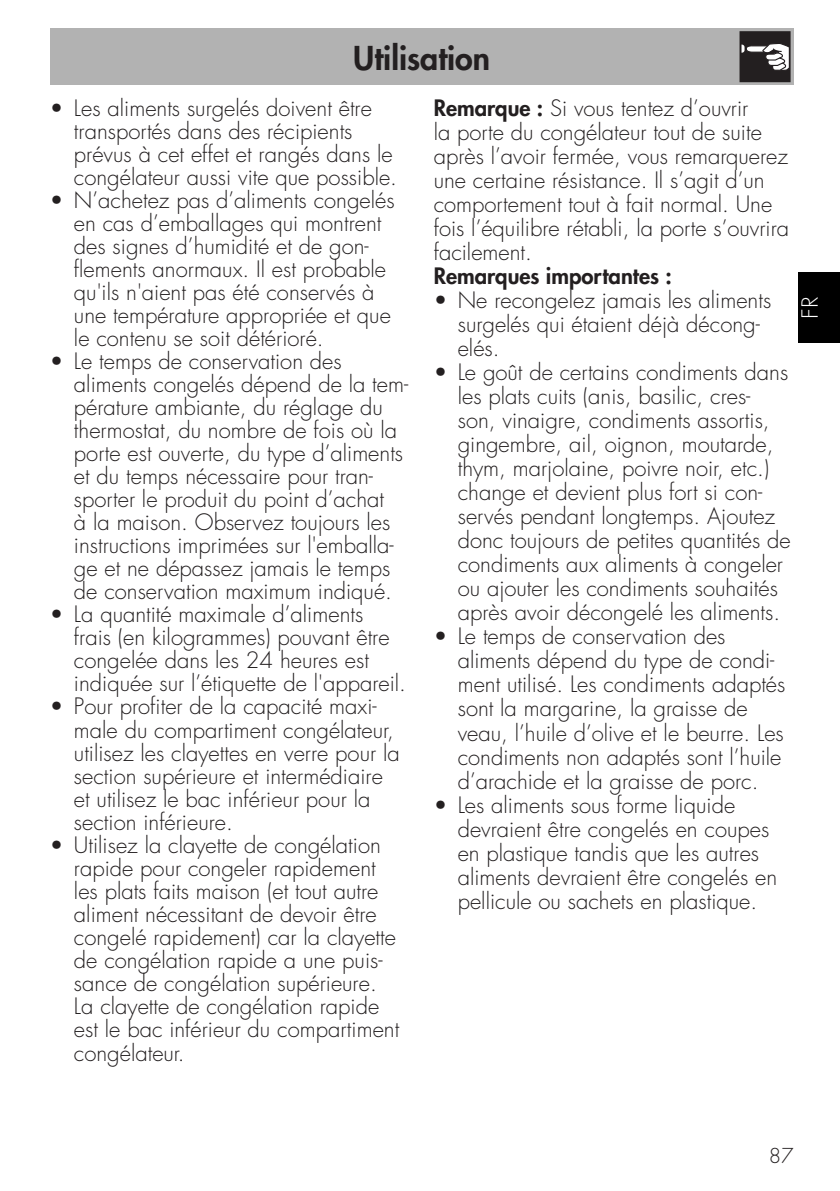
<style>
.page{position:relative;width:840px;height:1191px;background:#fff}
.page>*{position:absolute;margin:0;border:0;box-sizing:border-box;transform-origin:0 0}
.t1{font:800 32px "Futura Std";color:#231f20}
.t2{font:300 22px/24px "Futura Std";color:#231f20}
.t3{font:800 22px "Futura Std";color:#231f20}
.t4{font:300 21.6px "Futura Std";color:#fff;scale:1.11 1}
.t5{font:300 20px "Futura Std";color:#231f20}
.s1{font-weight:800}
</style>
<div class="page">
<div style="left:797px;top:272px;width:42px;height:70px;background:#000"></div>
<div style="left:50px;top:28px;width:743px;height:57px;background:#b2b2b2"></div>
<svg style="left:739px;top:31px;width:51px;height:51px;background:#4f4c4d"></svg>
<p class="t1" style="left:353px;top:38px;width:138px">Utilisation</p>
<p class="t2" style="left:74px;top:97px;width:324px;line-height:23px;text-indent:-24px">• Les aliments surgelés doivent être transportés dans des récipients prévus à cet effet et rangés dans le congélateur aussi vite que possible.</p>
<p class="t2" style="left:74px;top:189px;width:322px;line-height:23px;text-indent:-24px">• N’achetez pas d’aliments congelés en cas d’emballages qui montrent des signes d’humidité et de gon&shy;flements anormaux. Il est probable qu'ils n'aient pas été conservés à une température appropriée et que le contenu se soit détérioré.</p>
<p class="t2" style="left:74px;top:350px;width:335px;line-height:23px;text-indent:-24px">• Le temps de conservation des aliments congelés dépend de la tem&shy;pérature ambiante, du réglage du thermostat, du nombre de fois où la porte est ouverte, du type d’aliments et du temps nécessaire pour tran&shy;sporter le produit du point d’achat<br>à la maison. Observez toujours les instructions imprimées sur l'emballa&shy;ge et ne dépassez jamais le temps de conservation maximum indiqué.</p>
<p class="t2" style="left:74px;top:603px;width:333px;line-height:23px;text-indent:-24px">• La quantité maximale d’aliments<br>frais (en kilogrammes) pouvant être congelée dans les 24 heures est indiquée sur l’étiquette de l'appareil.</p>
<p class="t2" style="left:74px;top:695px;width:327px;line-height:23px;text-indent:-24px">• Pour profiter de la capacité maxi&shy;male du compartiment congélateur, utilisez les clayettes en verre pour la section supérieure et intermédiaire et utilisez le bac inférieur pour la section inférieure.</p>
<p class="t2" style="left:74px;top:833px;width:326px;line-height:23.2px;text-indent:-24px">• Utilisez la clayette de congélation rapide pour congeler rapidement les plats faits maison (et tout autre aliment nécessitant de devoir être congelé rapidement) car la clayette de congélation rapide a une puis&shy;sance de congélation supérieure.<br>La clayette de congélation rapide est le bac inférieur du compartiment congélateur.</p>
<p class="t2" style="left:433px;top:97px;width:357px"><span class="s1">Remarque :</span> Si vous tentez d’ouvrir<br>la porte du congélateur tout de suite après l’avoir fermée, vous remarquerez une certaine résistance. Il s’agit d’un comportement tout à fait normal. Une fois l’équilibre rétabli, la porte s’ouvrira facilement.</p>
<p class="t3" style="left:433px;top:262px;width:239px">Remarques importantes :</p>
<p class="t2" style="left:457px;top:289px;width:315px;text-indent:-24px">• Ne recongelez jamais les aliments surgelés qui étaient déjà décong&shy;elés.</p>
<p class="t2" style="left:457px;top:361px;width:334px;text-indent:-24px">• Le goût de certains condiments dans les plats cuits (anis, basilic, cres&shy;son, vinaigre, condiments assortis, gingembre, ail, oignon, moutarde, thym, marjolaine, poivre noir, etc.) change et devient plus fort si con&shy;servés pendant longtemps. Ajoutez donc toujours de petites quantités de condiments aux aliments à congeler ou ajouter les condiments souhaités après avoir décongelé les aliments.</p>
<p class="t2" style="left:457px;top:625px;width:329px;text-indent:-24px">• Le temps de conservation des aliments dépend du type de condi&shy;ment utilisé. Les condiments adaptés sont la margarine, la graisse de veau, l’huile d’olive et le beurre. Les condiments non adaptés sont l’huile d’arachide et la graisse de porc.</p>
<p class="t2" style="left:457px;top:793px;width:321px;text-indent:-24px">• Les aliments sous forme liquide devraient être congelés en coupes en plastique tandis que les autres aliments devraient être congelés en pellicule ou sachets en plastique.</p>
<p class="t4" style="left:796px;top:318px;width:22px;rotate:-90deg">FR</p>
<p class="t5" style="left:768px;top:1143px;width:26px">87</p>
</div>
